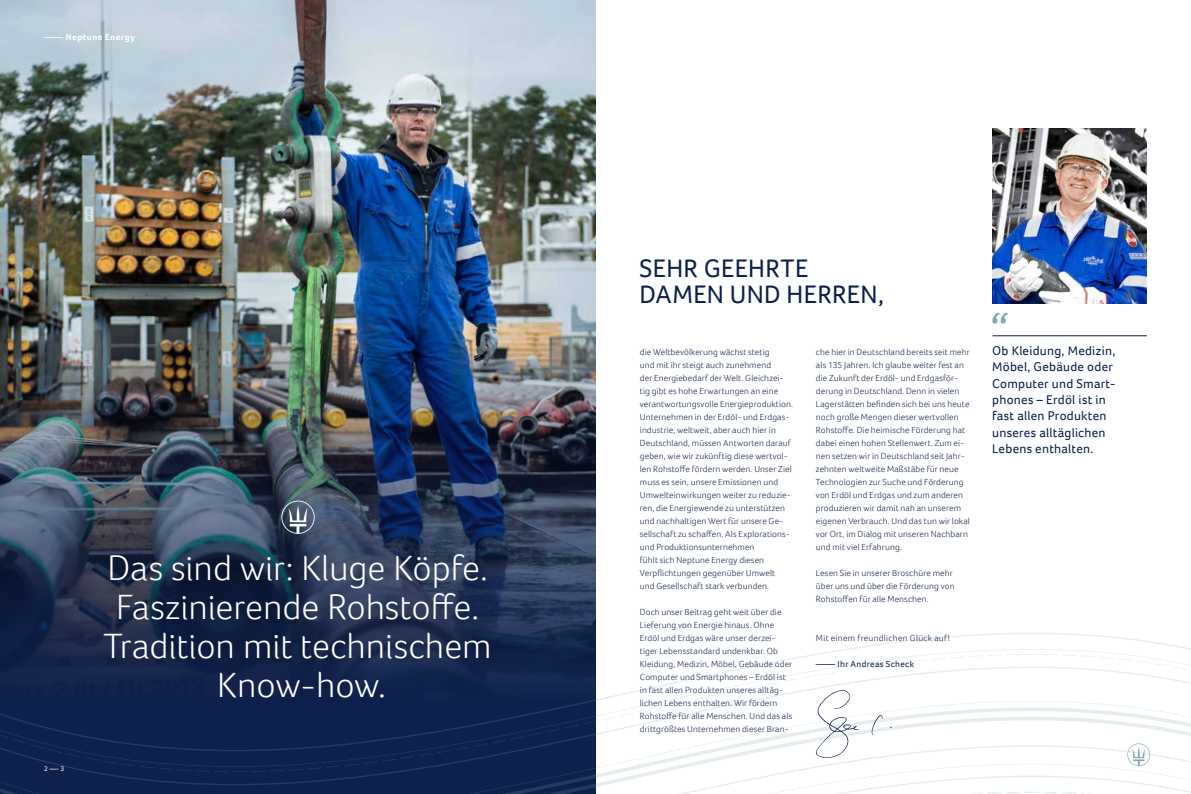
<style>
.page{position:relative;width:1191px;height:794px;background:#fff}
.page>*{position:absolute;margin:0;border:0;box-sizing:border-box;transform-origin:0 0}
.t1{font:300 36px/39px "Foco";color:#fff;text-align:center}
.t2{font:26px/26px "Foco";letter-spacing:.015em;color:#0e204b}
.t3{font:13px/16.2px "Foco";letter-spacing:.02em;color:#0e204b}
.t4{font:300 9px/13px "Foco";letter-spacing:.015em;color:#0e204b}
.t5{font:9px "Foco";letter-spacing:.035em;color:#0e204b}
.t6{font:700 9px "Foco";letter-spacing:.055em;color:#fff}
.t7{font:7px "Foco";color:#fff}
</style>
<div class="page">
<img style="left:0;top:0;width:595px;height:318px">
<img style="left:0;top:318px;width:595px;height:314px">
<svg style="left:0;top:632px;width:1191px;height:17px"></svg>
<svg style="left:0;top:649px;width:1191px;height:17px"></svg>
<svg style="left:0;top:666px;width:1191px;height:24px"></svg>
<svg style="left:992px;top:313px;width:16px;height:11px"></svg>
<hr style="left:992px;top:335px;width:154px;height:1px;background:#0e204b">
<img style="left:992px;top:128px;width:154px;height:175px">
<svg style="left:281px;top:500px;width:34px;height:34px"></svg>
<svg style="left:0;top:690px;width:1191px;height:104px"></svg>
<p class="t6" style="left:44px;top:31px;width:92px">––––– Neptune Energy</p>
<p class="t7" style="left:44px;top:764px;width:22px">2 ––– 3</p>
<h1 class="t1" style="left:104px;top:547px;width:390px">Das sind wir: Kluge Köpfe.<br>Faszinierende Rohstoffe.<br>Tradition mit technischem<br>Know-how.</h1>
<h2 class="t2" style="left:639px;top:255px;width:246px">SEHR GEEHRTE<br>DAMEN UND HERREN,</h2>
<p class="t4" style="left:640px;top:345px;width:155px">die Weltbevölkerung wächst stetig<br>und mit ihr steigt auch zunehmend<br>der Energiebedarf der Welt. Gleichzei&shy;tig gibt es hohe Erwartungen an eine verantwortungsvolle Energieproduktion.<br>Unternehmen in der Erdöl- und Erdgas&shy;industrie, weltweit, aber auch hier in Deutschland, müssen Antworten darauf geben, wie wir zukünftig diese wertvol&shy;len Rohstoffe fördern werden. Unser Ziel muss es sein, unsere Emissionen und Umwelteinwirkungen weiter zu reduzie&shy;ren, die Energiewende zu unterstützen und nachhaltigen Wert für unsere Ge&shy;sellschaft zu schaffen. Als Explorations&shy;und Produktionsunternehmen<br>fühlt sich Neptune Energy diesen Verpflichtungen gegenüber Umwelt<br>und Gesellschaft stark verbunden.</p>
<p class="t4" style="left:640px;top:605px;width:154px">Doch unser Beitrag geht weit über die Lieferung von Energie hinaus. Ohne Erdöl und Erdgas wäre unser derzei&shy;tiger Lebensstandard undenkbar. Ob Kleidung, Medizin, Möbel, Gebäude oder Computer und Smartphones – Erdöl ist in fast allen Produkten unseres alltäg&shy;lichen Lebens enthalten. Wir fördern Rohstoffe für alle Menschen. Und das als drittgrößtes Unternehmen dieser Bran-</p>
<p class="t4" style="left:816px;top:345px;width:155px">che hier in Deutschland bereits seit mehr als 135 Jahren. Ich glaube weiter fest an die Zukunft der Erdöl- und Erdgasför&shy;derung in Deutschland. Denn in vielen Lagerstätten befinden sich bei uns heute noch große Mengen dieser wertvollen Rohstoffe. Die heimische Förderung hat dabei einen hohen Stellenwert. Zum ei&shy;nen setzen wir in Deutschland seit Jahr&shy;zehnten weltweite Maßstäbe für neue Technologien zur Suche und Förderung von Erdöl und Erdgas und zum anderen produzieren wir damit nah an unserem eigenen Verbrauch. Und das tun wir lokal vor Ort, im Dialog mit unseren Nachbarn und mit viel Erfahrung.</p>
<p class="t4" style="left:816px;top:566px;width:140px">Lesen Sie in unserer Broschüre mehr über uns und über die Förderung von<br>Rohstoffen für alle Menschen.</p>
<p class="t4" style="left:816px;top:631px;width:135px">Mit einem freundlichen Glück auf!</p>
<p class="t5" style="left:816px;top:658px;width:100px">––––– Ihr Andreas Scheck</p>
<h3 class="t3" style="left:992px;top:342px;width:125px">Ob Kleidung, Medizin,<br>Möbel, Gebäude oder<br>Computer und Smart&shy;phones – Erdöl ist in fast allen Produkten unseres alltäglichen<br>Lebens enthalten.</h3>
</div>
